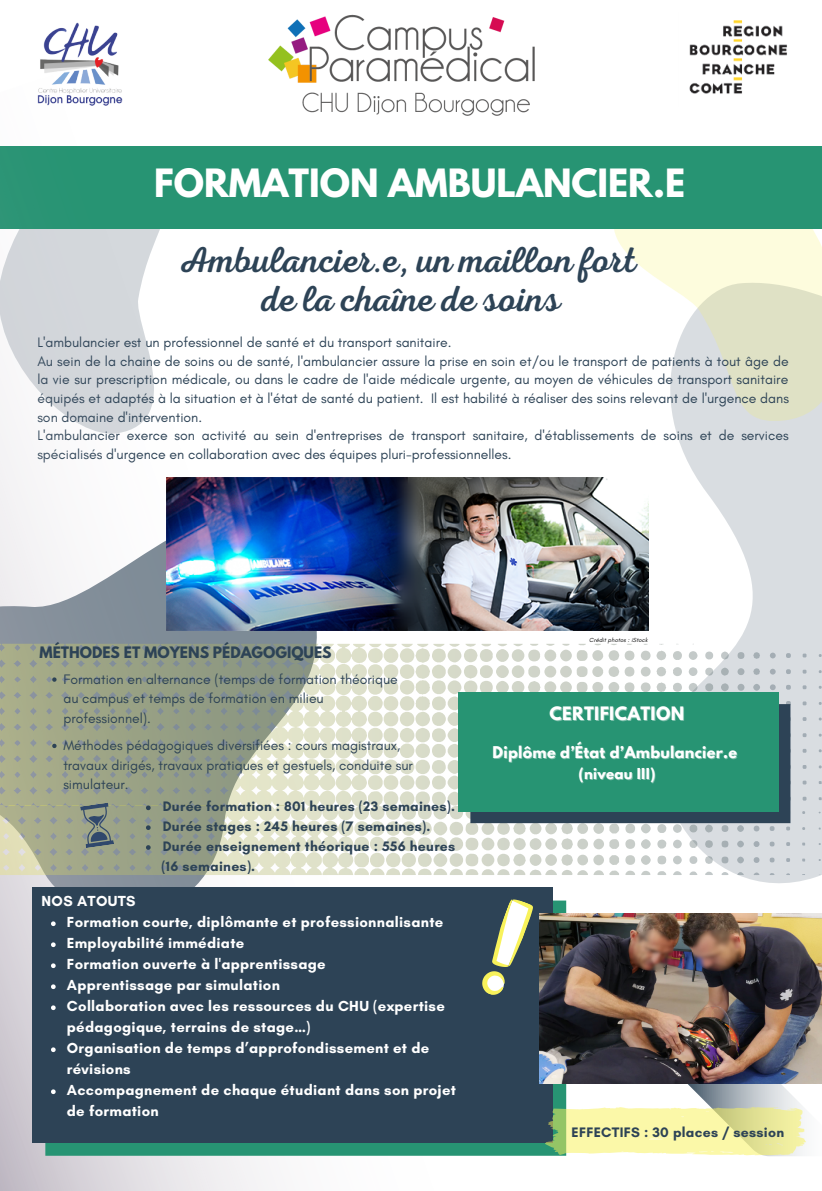
<style>
.page{position:relative;width:822px;height:1191px;background:#fff}
.page>*{position:absolute;margin:0;border:0;box-sizing:border-box;transform-origin:0 0}
.t1{font:36.6px/39px "RTL Adam Script Regular";color:#2d4356;text-align:center}
.t2{font:700 34.6px "League Spartan";color:#fff}
.t3{font:700 16.4px "League Spartan";letter-spacing:.02em;color:#fff}
.t4{font:700 14.8px/21px "Glacial Indifference";letter-spacing:.02em;color:#fff}
.t5{font:700 14.4px "League Spartan";letter-spacing:.02em;color:#fff}
.t6{font:14px/18.6px "Glacial Indifference";color:#2d4356}
.t7{font:700 14px/19.8px "Glacial Indifference";letter-spacing:.02em;color:#2d4356}
.t8{font:700 14px "League Spartan";color:#2d4356}
.t9{font:700 13.4px "League Spartan";letter-spacing:.02em;color:#fff}
.t10{font:italic 6px "Glacial Indifference";letter-spacing:.02em;color:#000}
</style>
<div class="page">
<svg style="left:512px;top:426px;width:310px;height:488px"></svg>
<svg style="left:600px;top:228px;width:222px;height:198px"></svg>
<div style="left:512px;top:147px;width:310px;height:81px;background:#279473"></div>
<img style="left:40px;top:23px;width:78px;height:37px">
<img style="left:268px;top:14px;width:267px;height:99px">
<img style="left:689px;top:20px;width:98px;height:74px">
<img style="left:0;top:60px;width:512px;height:1131px">
<svg style="left:45px;top:901px;width:521px;height:255px;fill:#279473"></svg>
<div style="left:32px;top:887px;width:521px;height:255px;background:#2d4356"></div>
<svg style="left:51px;top:921px;width:5px;height:5px"></svg>
<svg style="left:51px;top:942px;width:5px;height:5px"></svg>
<svg style="left:51px;top:963px;width:5px;height:5px"></svg>
<svg style="left:51px;top:984px;width:5px;height:5px"></svg>
<svg style="left:51px;top:1005px;width:5px;height:5px"></svg>
<svg style="left:51px;top:1047px;width:5px;height:5px"></svg>
<svg style="left:51px;top:1089px;width:5px;height:5px"></svg>
<svg style="left:482px;top:899px;width:51px;height:96px"></svg>
<svg style="left:545px;top:1083px;width:277px;height:73px"></svg>
<img style="left:167px;top:478px;width:481px;height:153px">
<img style="left:539px;top:914px;width:283px;height:169px">
<svg style="left:0;top:643px;width:822px;height:162px"></svg>
<svg style="left:0;top:805px;width:821px;height:71px"></svg>
<svg style="left:146px;top:806px;width:5px;height:4px"></svg>
<svg style="left:146px;top:825px;width:5px;height:5px"></svg>
<svg style="left:146px;top:845px;width:5px;height:5px"></svg>
<svg style="left:80px;top:803px;width:34px;height:45px"></svg>
<svg style="left:52px;top:677px;width:5px;height:5px"></svg>
<svg style="left:52px;top:744px;width:5px;height:4px"></svg>
<div style="left:470px;top:704px;width:320px;height:119px;background:#2d4356"></div>
<div style="left:459px;top:693px;width:320px;height:119px;background:#279473"></div>
<h2 class="t2" style="left:154px;top:166px;width:532px">FORMATION AMBULANCIER.E</h2>
<h1 class="t1" style="left:179px;top:242px;width:459px">Ambulancier.e, un maillon fort de la chaîne de soins</h1>
<p class="t6" style="left:37px;top:333px;width:753px">L'ambulancier est un professionnel de santé et du transport sanitaire.<br>Au sein de la chaine de soins ou de santé, l'ambulancier assure la prise en soin et/ou le transport de patients à tout âge de la vie sur prescription médicale, ou dans le cadre de l'aide médicale urgente, au moyen de véhicules de transport sanitaire équipés et adaptés à la situation et à l'état de santé du patient. Il est habilité à réaliser des soins relevant de l'urgence dans son domaine d'intervention.<br>L'ambulancier exerce son activité au sein d'entreprises de transport sanitaire, d'établissements de soins et de services spécialisés d'urgence en collaboration avec des équipes pluri-professionnelles.</p>
<p class="t8" style="left:40px;top:646px;width:293px">MÉTHODES ET MOYENS PÉDAGOGIQUES</p>
<p class="t6" style="left:63px;top:669px;width:336px;line-height:19.4px">Formation en alternance (temps de formation théorique au campus et temps de formation en milieu professionnel).</p>
<p class="t6" style="left:63px;top:736px;width:351px;line-height:19.4px">Méthodes pédagogiques diversifiées : cours magistraux, travaux dirigés, travaux pratiques et gestuels, conduite sur simulateur.</p>
<p class="t4" style="left:42px;top:891px;width:95px">NOS ATOUTS</p>
<p class="t7" style="left:162px;top:797px;width:295px">Durée formation : 801 heures (23 semaines).<br>Durée stages : 245 heures (7 semaines).<br>Durée enseignement théorique : 556 heures (16 semaines).</p>
<p class="t4" style="left:67px;top:912px;width:391px">Formation courte, diplômante et professionnalisante Employabilité immédiate<br>Formation ouverte à l'apprentissage<br>Apprentissage par simulation<br>Collaboration avec les ressources du CHU (expertise pédagogique, terrains de stage…)<br>Organisation de temps d’approfondissement et de révisions<br>Accompagnement de chaque étudiant dans son projet de formation</p>
<p class="t10" style="left:589px;top:636px;width:60px">Crédit photos : iStock</p>
<p class="t3" style="left:549px;top:706px;width:136px">CERTIFICATION</p>
<p class="t5" style="left:492px;top:745px;width:246px">Diplôme d’État d’Ambulancier.e</p>
<p class="t9" style="left:578px;top:767px;width:78px">(niveau III)</p>
<p class="t7" style="left:571px;top:1122px;width:214px">EFFECTIFS : 30 places / session</p>
</div>
